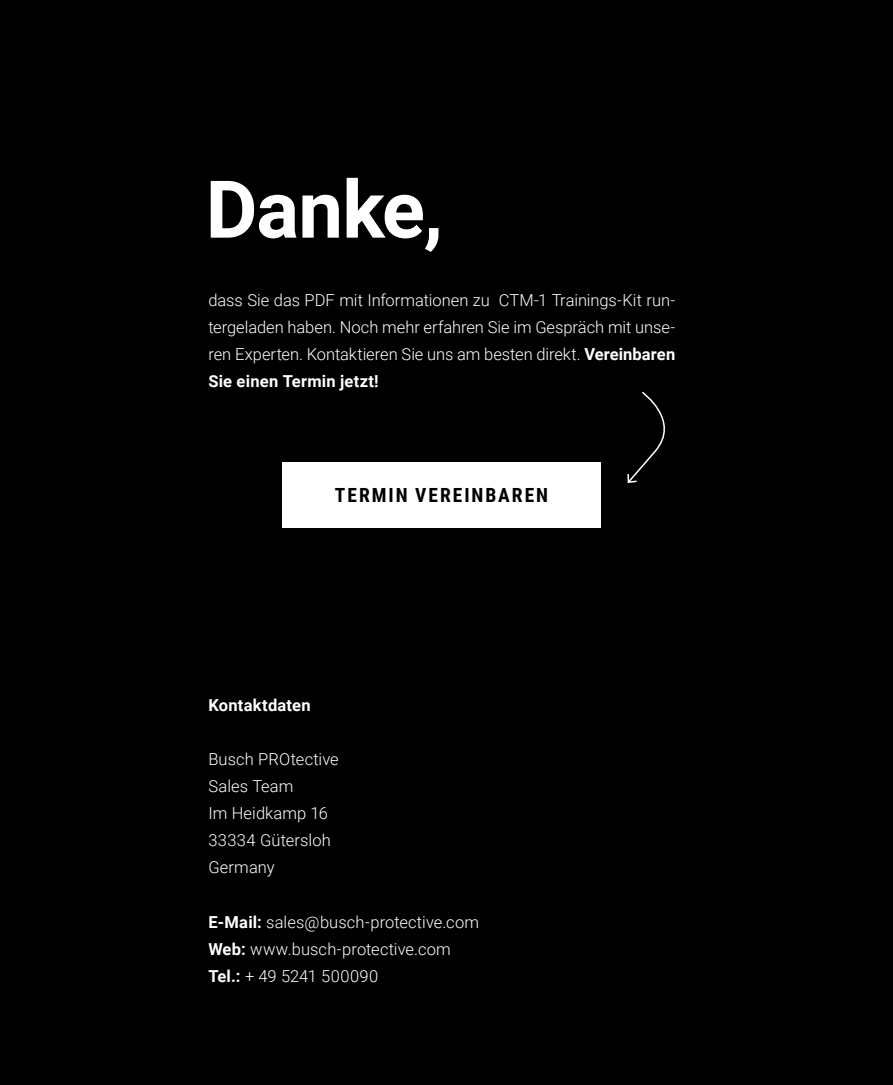
<style>
.page{position:relative;width:893px;height:1085px;background:#fff}
.page>*{position:absolute;margin:0;border:0;box-sizing:border-box;transform-origin:0 0}
.t1{font:700 79.65px "Roboto";letter-spacing:-.01em;color:#fff}
.t2{font:700 19.5px "Roboto Condensed";letter-spacing:.1em;color:#000}
.t3{font:300 16.5px/27px "Roboto";letter-spacing:.005em;color:#fff}
.t4{font:700 16.5px "Roboto";letter-spacing:.015em;color:#fff}
.s1{font-weight:700}
</style>
<div class="page">
<div style="left:0;top:0;width:893px;height:1084px;background:#000"></div>
<div style="left:283px;top:462px;width:318px;height:65px;background:#fff"></div>
<svg style="left:627px;top:391px;width:38px;height:92px"></svg>
<h1 class="t1" style="left:206px;top:153px;width:239px">Danke,</h1>
<p class="t3" style="left:208px;top:286px;width:468px;text-align:justify">dass Sie das PDF mit Informationen zu CTM-1 Trainings-Kit run&shy;tergeladen haben. Noch mehr erfahren Sie im Gespräch mit unse&shy;ren Experten. Kontaktieren Sie uns am besten direkt. <span class="s1">Vereinbaren Sie einen Termin jetzt!</span></p>
<p class="t2" style="left:335px;top:481px;width:215px">TERMIN VEREINBAREN</p>
<p class="t4" style="left:208px;top:693px;width:104px">Kontaktdaten</p>
<p class="t3" style="left:208px;top:745px;width:132px">Busch PROtective<br>Sales Team<br>Im Heidkamp 16<br>33334 Gütersloh<br>Germany</p>
<p class="t3" style="left:208px;top:907px;width:272px"><span class="s1">E-Mail:</span> sales@busch-protective.com<br><span class="s1">Web:</span> www.busch-protective.com<br><span class="s1">Tel.:</span> + 49 5241 500090</p>
</div>
